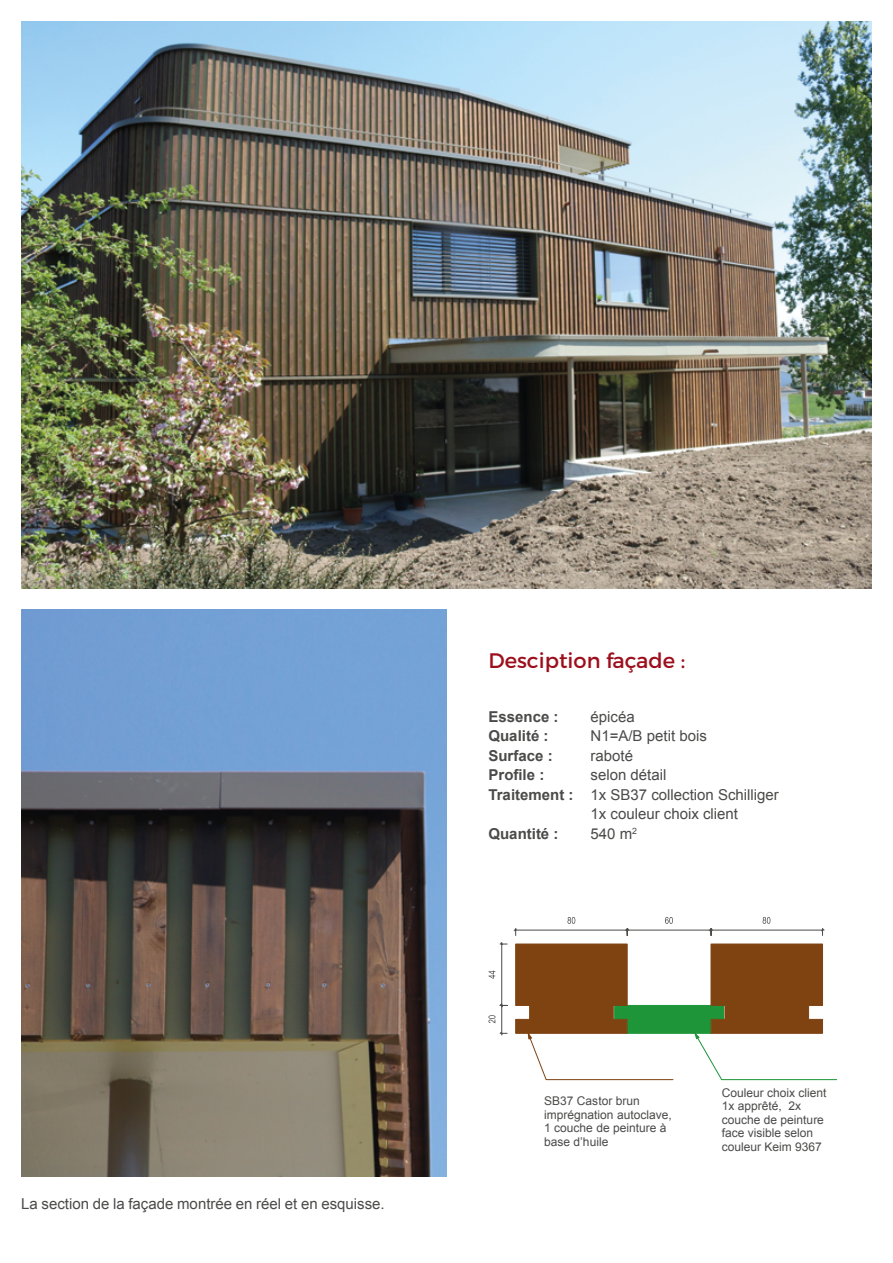
<style>
.page{position:relative;width:893px;height:1263px;background:#fff}
.page>*{position:absolute;margin:0;border:0;box-sizing:border-box;transform-origin:0 0}
.t1{font:21px "Montserrat";color:#9d0e1c}
.t2{font:15px "Arial";color:#4a4a49}
.t3{font:700 15px "Arial";color:#4a4a49}
.t4{font:12px/13.5px "Arial";color:#4a4a49}
.s1{font-weight:700}
</style>
<div class="page">
<img style="left:21px;top:21px;width:851px;height:567px">
<img style="left:21px;top:609px;width:425px;height:567px">
<svg style="left:515px;top:943px;width:322px;height:137px"></svg>
<svg style="left:500px;top:942px;width:7px;height:3px"></svg>
<hr style="left:501px;top:944px;width:1px;height:63px;background:#4a4a49">
<svg style="left:500px;top:1004px;width:7px;height:3px"></svg>
<hr style="left:501px;top:1005px;width:1px;height:30px;background:#4a4a49">
<svg style="left:500px;top:1032px;width:7px;height:3px"></svg>
<svg style="left:514px;top:928px;width:3px;height:7px"></svg>
<hr style="left:516px;top:930px;width:113px;height:1px;background:#4a4a49">
<svg style="left:625px;top:928px;width:4px;height:7px"></svg>
<hr style="left:627px;top:930px;width:86px;height:1px;background:#4a4a49">
<svg style="left:709px;top:928px;width:3px;height:7px"></svg>
<hr style="left:711px;top:930px;width:113px;height:1px;background:#4a4a49">
<svg style="left:821px;top:928px;width:3px;height:7px"></svg>
<svg style="left:488px;top:971px;width:7px;height:8px"></svg>
<svg style="left:488px;top:1015px;width:7px;height:8px"></svg>
<svg style="left:567px;top:917px;width:8px;height:7px"></svg>
<svg style="left:665px;top:917px;width:8px;height:7px"></svg>
<svg style="left:763px;top:917px;width:7px;height:7px"></svg>
<p class="t2" style="left:21px;top:1193px;width:365px">La section de la façade montrée en réel et en esquisse.</p>
<h1 class="t1" style="left:488px;top:648px;width:198px">Desciption façade :</h1>
<p class="t3" style="left:488px;top:706px;width:72px">Essence :</p>
<p class="t2" style="left:590px;top:706px;width:46px">épicéa</p>
<p class="t3" style="left:488px;top:726px;width:62px">Qualité :</p>
<p class="t2" style="left:590px;top:726px;width:118px">N1=A/B petit bois</p>
<p class="t3" style="left:488px;top:745px;width:66px">Surface :</p>
<p class="t2" style="left:590px;top:745px;width:44px">raboté</p>
<p class="t3" style="left:488px;top:765px;width:57px">Profile :</p>
<p class="t2" style="left:590px;top:765px;width:77px">selon détail</p>
<p class="t2" style="left:488px;top:784px;width:292px"><span class="s1">Traitement :</span> 1x SB37 collection Schilliger</p>
<p class="t2" style="left:590px;top:804px;width:149px">1x couleur choix client</p>
<p class="t3" style="left:488px;top:823px;width:72px">Quantité :</p>
<p class="t2" style="left:590px;top:823px;width:48px">540 m<sup>2</sup></p>
<p class="t4" style="left:544px;top:1094px;width:129px">SB37 Castor brun imprégnation autoclave,<br>1 couche de peinture à base d’huile</p>
<p class="t4" style="left:722px;top:1086px;width:106px">Couleur choix client<br>1x apprêté, 2x couche de peinture face visible selon couleur Keim 9367</p>
</div>
